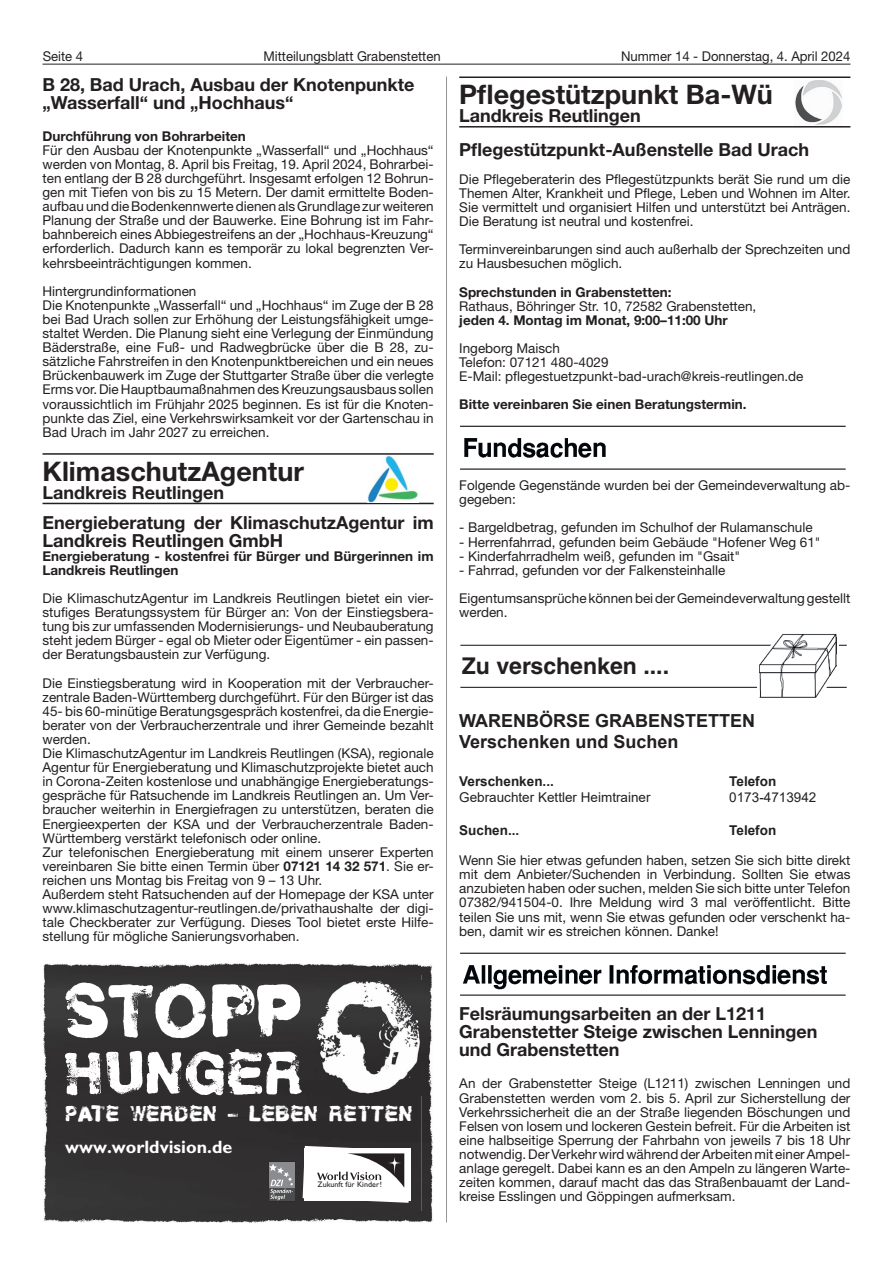
<style>
.page{position:relative;width:893px;height:1263px;background:#fff}
.page>*{position:absolute;margin:0;border:0;box-sizing:border-box;transform-origin:0 0}
.t1{font:71.7px "Helveticrap";color:#fff}
.t2{font:59.4px "Helveticrap";color:#fff}
.t3{font:700 27px "Helvetica Neue";color:#231f20}
.t4{font:700 23.1px "Helvetica";color:#231f20}
.t5{font:21.45px "Helveticrap";color:#fff}
.t6{font:700 18px/18px "Helvetica Neue";color:#231f20}
.t7{font:700 18px/21.6px "Arial";color:#231f20}
.t8{font:700 17.85px "Gill Sans";color:#fff}
.t9{font:13.5px/14.1px "Helvetica Neue";color:#231f20}
.t10{font:700 13.5px/14.1px "Helvetica Neue";color:#231f20}
.t11{font:13.5px "Arial";color:#231f20}
.t12{font:700 13.5px "Arial";color:#231f20}
.t13{font:7.95px "Gill Sans";letter-spacing:.005em;color:#231f20}
.s1{font-weight:700}
</style>
<div class="page">
<hr style="left:43px;top:64px;width:807px;height:1px;background:#231f20">
<hr style="left:446px;top:77px;width:1px;height:1145px;background:#939598">
<hr style="left:43px;top:503px;width:391px;height:1px;background:#231f20">
<hr style="left:43px;top:453px;width:391px;height:2px;background:#231f20">
<img style="left:367px;top:455px;width:51px;height:47px">
<img style="left:795px;top:80px;width:47px;height:45px">
<hr style="left:459px;top:126px;width:391px;height:2px;background:#231f20">
<hr style="left:459px;top:77px;width:391px;height:1px;background:#231f20">
<img style="left:460px;top:426px;width:386px;height:44px">
<hr style="left:460px;top:645px;width:387px;height:1px;background:#231f20">
<hr style="left:460px;top:687px;width:387px;height:1px;background:#231f20">
<img style="left:759px;top:634px;width:78px;height:64px">
<img style="left:460px;top:952px;width:386px;height:44px">
<img style="left:43px;top:974px;width:390px;height:238px">
<img style="left:316px;top:980px;width:107px;height:115px">
<div style="left:269px;top:1162px;width:26px;height:25px;background:#8a8c8f"></div>
<div style="left:269px;top:1188px;width:26px;height:13px;background:#4b4c4d"></div>
<svg style="left:269px;top:1164px;width:24px;height:36px"></svg>
<img style="left:55px;top:964px;width:367px;height:10px">
<svg style="left:422px;top:965px;width:10px;height:9px"></svg>
<svg style="left:43px;top:964px;width:12px;height:10px"></svg>
<img style="left:55px;top:1212px;width:367px;height:10px">
<svg style="left:422px;top:1212px;width:11px;height:10px"></svg>
<svg style="left:44px;top:1212px;width:11px;height:9px"></svg>
<svg style="left:303px;top:1146px;width:108px;height:57px"></svg>
<p class="t9" style="left:43px;top:49px;width:42px">Seite 4</p>
<p class="t9" style="left:263px;top:49px;width:179px">Mitteilungsblatt Grabenstetten</p>
<p class="t9" style="left:621px;top:49px;width:231px">Nummer 14 - Donnerstag, 4. April 2024</p>
<h3 class="t6" style="left:43px;top:75px;width:373px">B 28, Bad Urach, Ausbau der Knotenpunkte „Wasserfall“ und „Hochhaus“</h3>
<p class="t10" style="left:43px;top:129px;width:205px">Durchführung von Bohrarbeiten</p>
<p class="t9" style="left:43px;top:143px;width:393px;text-align:justify">Für den Ausbau der Knotenpunkte „Wasserfall“ und „Hochhaus“ werden von Montag, 8. April bis Freitag, 19. April 2024, Bohrarbei&shy;ten entlang der B 28 durchgeführt. Insgesamt erfolgen 12 Bohrun&shy;gen mit Tiefen von bis zu 15 Metern. Der damit ermittelte Boden&shy;aufbau und die Bodenkennwerte dienen als Grundlage zur weiteren Planung der Straße und der Bauwerke. Eine Bohrung ist im Fahr&shy;bahnbereich eines Abbiegestreifens an der „Hochhaus-Kreuzung“ erforderlich. Dadurch kann es temporär zu lokal begrenzten Ver&shy;kehrsbeeinträchtigungen kommen.</p>
<p class="t9" style="left:43px;top:284px;width:393px">Hintergrundinformationen<br>Die Knotenpunkte „Wasserfall“ und „Hochhaus“ im Zuge der B 28 bei Bad Urach sollen zur Erhöhung der Leistungsfähigkeit umge&shy;staltet Werden. Die Planung sieht eine Verlegung der Einmündung Bäderstraße, eine Fuß- und Radwegbrücke über die B 28, zu&shy;sätzliche Fahrstreifen in den Knotenpunktbereichen und ein neues Brückenbauwerk im Zuge der Stuttgarter Straße über die verlegte Erms vor. Die Hauptbaumaßnahmen des Kreuzungsausbaus sollen voraussichtlich im Frühjahr 2025 beginnen. Es ist für die Knoten&shy;punkte das Ziel, eine Verkehrswirksamkeit vor der Gartenschau in Bad Urach im Jahr 2027 zu erreichen.</p>
<h3 class="t3" style="left:43px;top:455px;width:263px">KlimaschutzAgentur</h3>
<h3 class="t6" style="left:43px;top:478px;width:393px;line-height:29.2px">Landkreis Reutlingen<br>Energieberatung der KlimaschutzAgentur im</h3>
<h3 class="t6" style="left:43px;top:531px;width:242px">Landkreis Reutlingen GmbH</h3>
<p class="t10" style="left:43px;top:548px;width:393px">Energieberatung - kostenfrei für Bürger und Bürgerinnen im<br>Landkreis Reutlingen</p>
<p class="t9" style="left:43px;top:591px;width:393px;text-align:justify">Die KlimaschutzAgentur im Landkreis Reutlingen bietet ein vier&shy;stufiges Beratungssystem für Bürger an: Von der Einstiegsbera&shy;tung bis zur umfassenden Modernisierungs- und Neubauberatung steht jedem Bürger - egal ob Mieter oder Eigentümer - ein passen&shy;der Beratungsbaustein zur Verfügung.</p>
<p class="t9" style="left:43px;top:675px;width:393px">Die Einstiegsberatung wird in Kooperation mit der Verbraucher&shy;zentrale Baden-Württemberg durchgeführt. Für den Bürger ist das 45- bis 60-minütige Beratungsgespräch kostenfrei, da die Energie&shy;berater von der Verbraucherzentrale und ihrer Gemeinde bezahlt werden.<br>Die KlimaschutzAgentur im Landkreis Reutlingen (KSA), regionale Agentur für Energieberatung und Klimaschutzprojekte bietet auch in Corona-Zeiten kostenlose und unabhängige Energieberatungs&shy;gespräche für Ratsuchende im Landkreis Reutlingen an. Um Ver&shy;braucher weiterhin in Energiefragen zu unterstützen, beraten die Energieexperten der KSA und der Verbraucherzentrale Baden-Württemberg verstärkt telefonisch oder online.<br>Zur telefonischen Energieberatung mit einem unserer Experten vereinbaren Sie bitte einen Termin über <span class="s1">07121 14 32 571</span>. Sie er&shy;reichen uns Montag bis Freitag von 9 – 13 Uhr.<br>Außerdem steht Ratsuchenden auf der Homepage der KSA unter www.klimaschutzagentur-reutlingen.de/privathaushalte der digi&shy;tale Checkberater zur Verfügung. Dieses Tool bietet erste Hilfe&shy;stellung für mögliche Sanierungsvorhaben.</p>
<h3 class="t3" style="left:459px;top:77px;width:315px">Pflegestützpunkt Ba-Wü</h3>
<h3 class="t6" style="left:459px;top:98px;width:351px;line-height:33.9px">Landkreis Reutlingen<br>Pflegestützpunkt-Außenstelle Bad Urach</h3>
<p class="t9" style="left:459px;top:172px;width:393px;text-align:justify">Die Pflegeberaterin des Pflegestützpunkts berät Sie rund um die Themen Alter, Krankheit und Pflege, Leben und Wohnen im Alter.<br>Sie vermittelt und organisiert Hilfen und unterstützt bei Anträgen.<br>Die Beratung ist neutral und kostenfrei.</p>
<p class="t9" style="left:459px;top:242px;width:393px">Terminvereinbarungen sind auch außerhalb der Sprechzeiten und zu Hausbesuchen möglich.</p>
<p class="t10" style="left:459px;top:284px;width:214px">Sprechstunden in Grabenstetten:</p>
<p class="t9" style="left:459px;top:299px;width:299px">Rathaus, Böhringer Str. 10, 72582 Grabenstetten,</p>
<p class="t10" style="left:459px;top:313px;width:270px">jeden 4. Montag im Monat, 9:00–11:00 Uhr</p>
<p class="t9" style="left:459px;top:341px;width:346px">Ingeborg Maisch<br>Telefon: 07121 480-4029<br>E-Mail: pflegestuetzpunkt-bad-urach@kreis-reutlingen.de</p>
<p class="t10" style="left:459px;top:397px;width:289px">Bitte vereinbaren Sie einen Beratungstermin.</p>
<p class="t9" style="left:459px;top:478px;width:393px">Folgende Gegenstände wurden bei der Gemeindeverwaltung ab&shy;gegeben:</p>
<p class="t9" style="left:459px;top:520px;width:355px">- Bargeldbetrag, gefunden im Schulhof der Rulamanschule</p>
<p class="t9" style="left:459px;top:534px;width:363px">- Herrenfahrrad, gefunden beim Gebäude "Hofener Weg 61"</p>
<p class="t9" style="left:459px;top:549px;width:283px">- Kinderfahrradhelm weiß, gefunden im "Gsait"</p>
<p class="t9" style="left:459px;top:556px;width:393px;line-height:28.2px">- Fahrrad, gefunden vor der Falkensteinhalle<br>Eigentumsansprüche können bei der Gemeindeverwaltung gestellt</p>
<p class="t9" style="left:459px;top:605px;width:50px">werden.</p>
<h3 class="t4" style="left:462px;top:651px;width:209px">Zu verschenken ....</h3>
<h3 class="t7" style="left:459px;top:710px;width:298px">WARENBÖRSE GRABENSTETTEN<br>Verschenken und Suchen</h3>
<p class="t12" style="left:459px;top:772px;width:96px">Verschenken...</p>
<p class="t12" style="left:729px;top:772px;width:49px">Telefon</p>
<p class="t11" style="left:459px;top:788px;width:193px">Gebrauchter Kettler Heimtrainer</p>
<p class="t11" style="left:729px;top:788px;width:89px">0173-4713942</p>
<p class="t12" style="left:459px;top:821px;width:62px">Suchen...</p>
<p class="t12" style="left:729px;top:821px;width:49px">Telefon</p>
<p class="t9" style="left:459px;top:853px;width:393px;text-align:justify">Wenn Sie hier etwas gefunden haben, setzen Sie sich bitte direkt mit dem Anbieter/Suchenden in Verbindung. Sollten Sie etwas anzubieten haben oder suchen, melden Sie sich bitte unter Telefon 07382/941504-0. Ihre Meldung wird 3 mal veröffentlicht. Bitte teilen Sie uns mit, wenn Sie etwas gefunden oder verschenkt ha&shy;ben, damit wir es streichen können. Danke!</p>
<h1 class="t1" style="left:63px;top:964px;width:242px">STOPP</h1>
<h2 class="t2" style="left:63px;top:1034px;width:242px">HUNGER</h2>
<h3 class="t5" style="left:65px;top:1100px;width:349px">PATE WERDEN – LEBEN RETTEN</h3>
<h3 class="t8" style="left:65px;top:1137px;width:169px">www.worldvision.de</h3>
<p class="t13" style="left:317px;top:1180px;width:66px">Zukunft für Kinder!</p>
<h3 class="t6" style="left:459px;top:1004px;width:360px">Felsräumungsarbeiten an der L1211<br>Grabenstetter Steige zwischen Lenningen und Grabenstetten</h3>
<p class="t9" style="left:459px;top:1076px;width:393px;text-align:justify">An der Grabenstetter Steige (L1211) zwischen Lenningen und Grabenstetten werden vom 2. bis 5. April zur Sicherstellung der Verkehrssicherheit die an der Straße liegenden Böschungen und Felsen von losem und lockeren Gestein befreit. Für die Arbeiten ist eine halbseitige Sperrung der Fahrbahn von jeweils 7 bis 18 Uhr notwendig. Der Verkehr wird während der Arbeiten mit einer Ampel&shy;anlage geregelt. Dabei kann es an den Ampeln zu längeren Warte&shy;zeiten kommen, darauf macht das das Straßenbauamt der Land&shy;kreise Esslingen und Göppingen aufmerksam.</p>
</div>
